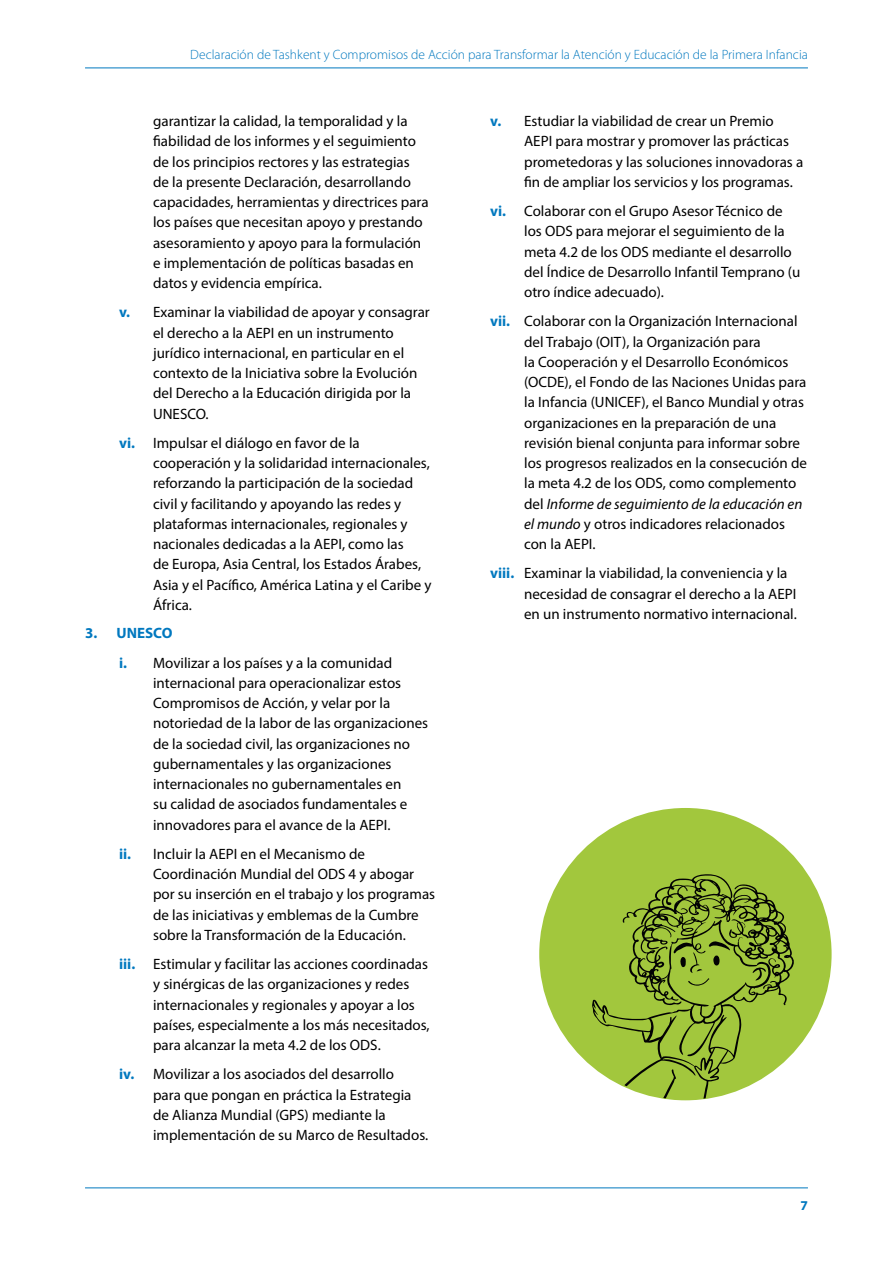
<style>
.page{position:relative;width:893px;height:1263px;background:#fff}
.page>*{position:absolute;margin:0;border:0;box-sizing:border-box;transform-origin:0 0}
.t1{font:15px/20.2px "Myriad Pro";color:#000}
.t2{font:300 13.5px "Myriad Pro";color:#0078bf}
.t3{font:700 13.5px "Myriad Pro";color:#0078bf}
.s1{font-weight:700;color:#0078bf}
.s2{font-style:italic}
</style>
<div class="page">
<hr style="left:85px;top:1187px;width:723px;height:1px;background:#0078bf">
<hr style="left:85px;top:68px;width:723px;height:1px;background:#0078bf">
<div style="left:539px;top:808px;width:293px;height:292px;background:#a2c73d;border-radius:50%"></div>
<svg style="left:592px;top:874px;width:203px;height:226px"></svg>
<svg style="left:663px;top:975px;width:5px;height:8px"></svg>
<svg style="left:774px;top:960px;width:3px;height:7px"></svg>
<svg style="left:752px;top:966px;width:14px;height:14px"></svg>
<svg style="left:680px;top:941px;width:50px;height:45px"></svg>
<svg style="left:738px;top:937px;width:5px;height:4px"></svg>
<svg style="left:737px;top:922px;width:9px;height:6px"></svg>
<p class="t2" style="left:190px;top:46px;width:619px">Declaración de Tashkent y Compromisos de Acción para Transformar la Atención y Educación de la Primera Infancia</p>
<p class="t1" style="left:153px;top:111px;width:277px">garantizar la calidad, la temporalidad y la fiabilidad de los informes y el seguimiento de los principios rectores y las estrategias de la presente Declaración, desarrollando capacidades, herramientas y directrices para los países que necesitan apoyo y prestando asesoramiento y apoyo para la formulación e implementación de políticas basadas en datos y evidencia empírica.</p>
<p class="t1" style="left:153px;top:302px;width:278px;text-indent:-34px"><span class="s1">v.</span> Examinar la viabilidad de apoyar y consagrar el derecho a la AEPI en un instrumento jurídico internacional, en particular en el contexto de la Iniciativa sobre la Evolución del Derecho a la Educación dirigida por la UNESCO.</p>
<p class="t1" style="left:153px;top:432px;width:280px;text-indent:-34px"><span class="s1">vi.</span> Impulsar el diálogo en favor de la cooperación y la solidaridad internacionales, reforzando la participación de la sociedad civil y facilitando y apoyando las redes y plataformas internacionales, regionales y nacionales dedicadas a la AEPI, como las<br>de Europa, Asia Central, los Estados Árabes, Asia y el Pacífico, América Latina y el Caribe y África.</p>
<p class="t1" style="left:119px;top:618px;width:275px;line-height:29.2px;text-indent:-34px"><span class="s1">3. UNESCO<br>i.</span> Movilizar a los países y a la comunidad</p>
<p class="t1" style="left:153px;top:672px;width:277px">internacional para operacionalizar estos Compromisos de Acción, y velar por la notoriedad de la labor de las organizaciones de la sociedad civil, las organizaciones no gubernamentales y las organizaciones internacionales no gubernamentales en<br>su calidad de asociados fundamentales e innovadores para el avance de la AEPI.</p>
<p class="t1" style="left:153px;top:843px;width:284px;text-indent:-34px"><span class="s1">ii.</span> Incluir la AEPI en el Mecanismo de Coordinación Mundial del ODS 4 y abogar por su inserción en el trabajo y los programas de las iniciativas y emblemas de la Cumbre sobre la Transformación de la Educación.</p>
<p class="t1" style="left:153px;top:954px;width:278px;text-indent:-34px"><span class="s1">iii.</span> Estimular y facilitar las acciones coordinadas y sinérgicas de las organizaciones y redes internacionales y regionales y apoyar a los países, especialmente a los más necesitados, para alcanzar la meta 4.2 de los ODS.</p>
<p class="t1" style="left:153px;top:1064px;width:277px;text-indent:-34px"><span class="s1">iv.</span> Movilizar a los asociados del desarrollo<br>para que pongan en práctica la Estrategia de Alianza Mundial (GPS) mediante la implementación de su Marco de Resultados.</p>
<p class="t1" style="left:524px;top:111px;width:281px;text-indent:-34px"><span class="s1">v.</span> Estudiar la viabilidad de crear un Premio AEPI para mostrar y promover las prácticas prometedoras y las soluciones innovadoras a fin de ampliar los servicios y los programas.</p>
<p class="t1" style="left:524px;top:201px;width:278px;text-indent:-34px"><span class="s1">vi.</span> Colaborar con el Grupo Asesor Técnico de los ODS para mejorar el seguimiento de la meta 4.2 de los ODS mediante el desarrollo del Índice de Desarrollo Infantil Temprano (u otro índice adecuado).</p>
<p class="t1" style="left:524px;top:311px;width:284px;text-indent:-34px"><span class="s1">vii.</span> Colaborar con la Organización Internacional del Trabajo (OIT), la Organización para<br>la Cooperación y el Desarrollo Económicos (OCDE), el Fondo de las Naciones Unidas para la Infancia (UNICEF), el Banco Mundial y otras organizaciones en la preparación de una revisión bienal conjunta para informar sobre los progresos realizados en la consecución de la meta 4.2 de los ODS, como complemento del <span class="s2">Informe de seguimiento de la educación en el mundo</span> y otros indicadores relacionados con la AEPI.</p>
<p class="t1" style="left:524px;top:563px;width:274px;text-indent:-34px"><span class="s1">viii.</span> Examinar la viabilidad, la conveniencia y la necesidad de consagrar el derecho a la AEPI en un instrumento normativo internacional.</p>
<p class="t3" style="left:800px;top:1196px;width:9px">7</p>
</div>
